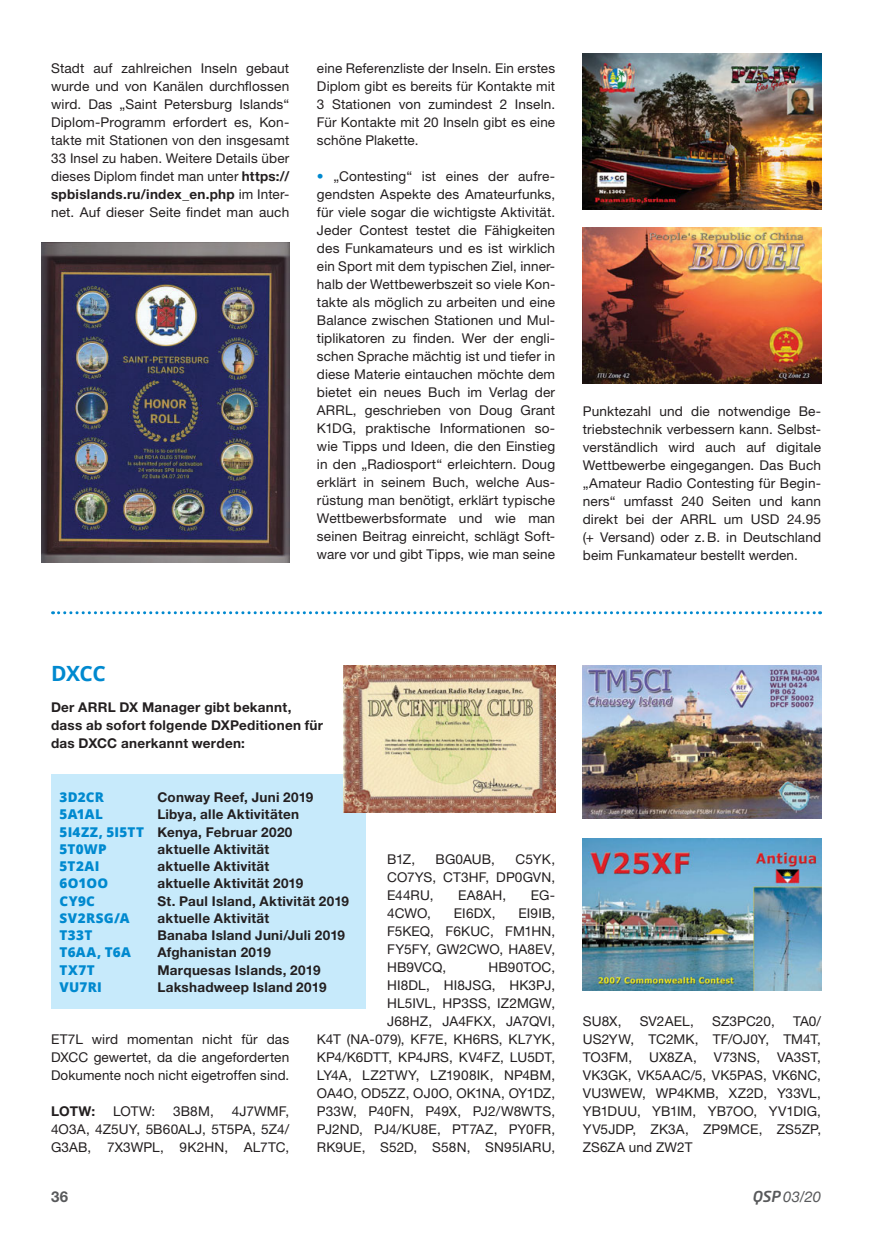
<style>
.page{position:relative;width:872px;height:1233px;background:#fff}
.page>*{position:absolute;margin:0;border:0;box-sizing:border-box;transform-origin:0 0}
.t1{font:700 21px "Open Sans";color:#0089cf}
.t2{font:italic 15px "Helvetica Neue";color:#58595b}
.t3{font:700 15px "Helvetica Neue LT Std";color:#58595b}
.t4{font:13.5px/18px "Helvetica Neue LT Std";letter-spacing:.01em;color:#231f20;text-align:justify}
.t5{font:700 13.5px/18px "Helvetica Neue LT Std";letter-spacing:.02em;color:#231f20}
.t6{font:800 13.5px "Open Sans";letter-spacing:.02em;color:#0089cf}
.s1{font-weight:700}
.s2{font-family:"Open Sans";font-weight:800;color:#0089cf}
.s3{font-family:"Neo Tech";font-weight:500}
</style>
<div class="page">
<img style="left:583px;top:665px;width:238px;height:153px">
<img style="left:583px;top:839px;width:238px;height:151px">
<div style="left:51px;top:775px;width:315px;height:234px;background:#c7eafb"></div>
<img style="left:343px;top:665px;width:212px;height:148px">
<svg style="left:53px;top:611px;width:767px;height:3px"></svg>
<img style="left:583px;top:228px;width:238px;height:156px">
<img style="left:583px;top:53px;width:238px;height:156px">
<img style="left:41px;top:242px;width:248px;height:320px">
<p class="t4" style="left:51px;top:61px;width:240px">Stadt auf zahlreichen Inseln gebaut wurde und von Kanälen durchflossen wird. Das „Saint Petersburg Islands“ Diplom-Programm erfordert es, Kon&shy;takte mit Stationen von den insgesamt 33 Insel zu haben. Weitere Details über dieses Diplom findet man unter <span class="s1">https:// spbislands.ru/index_en.php</span> im Inter&shy;net. Auf dieser Seite findet man auch</p>
<p class="t4" style="left:317px;top:61px;width:240px">eine Referenzliste der Inseln. Ein erstes Diplom gibt es bereits für Kontakte mit 3 Stationen von zumindest 2 Inseln.<br>Für Kontakte mit 20 Inseln gibt es eine schöne Plakette.</p>
<p class="t4" style="left:317px;top:169px;width:240px;text-indent:16px">„Contesting“ ist eines der aufre&shy;gendsten Aspekte des Amateurfunks, für viele sogar die wichtigste Aktivität.<br>Jeder Contest testet die Fähigkeiten des Funkamateurs und es ist wirklich ein Sport mit dem typischen Ziel, inner&shy;halb der Wettbewerbszeit so viele Kon&shy;takte als möglich zu arbeiten und eine Balance zwischen Stationen und Mul&shy;tiplikatoren zu finden. Wer der engli&shy;schen Sprache mächtig ist und tiefer in diese Materie eintauchen möchte dem bietet ein neues Buch im Verlag der ARRL, geschrieben von Doug Grant K1DG, praktische Informationen so&shy;wie Tipps und Ideen, die den Einstieg in den „Radiosport“ erleichtern. Doug erklärt in seinem Buch, welche Aus&shy;rüstung man benötigt, erklärt typische Wettbewerbsformate und wie man seinen Beitrag einreicht, schlägt Soft&shy;ware vor und gibt Tipps, wie man seine</p>
<p class="t4" style="left:583px;top:403px;width:240px">Punktezahl und die notwendige Be&shy;triebstechnik verbessern kann. Selbst&shy;verständlich wird auch auf digitale Wettbewerbe eingegangen. Das Buch „Amateur Radio Contesting für Begin&shy;ners“ umfasst 240 Seiten und kann direkt bei der ARRL um USD 24.95 (+ Versand) oder z. B. in Deutschland beim Funkamateur bestellt werden.</p>
<h1 class="t1" style="left:51px;top:659px;width:56px">DXCC</h1>
<p class="t5" style="left:51px;top:700px;width:273px">Der ARRL DX Manager gibt bekannt, dass ab sofort folgende DXPeditionen für das DXCC anerkannt werden:</p>
<p class="t6" style="left:60px;top:788px;width:46px">3D2CR</p>
<p class="t5" style="left:157px;top:790px;width:157px">Conway Reef, Juni 2019</p>
<p class="t6" style="left:60px;top:805px;width:45px">5A1AL</p>
<p class="t5" style="left:60px;top:807px;width:241px;line-height:17.2px;text-indent:98px">Libya, alle Aktivitäten<br><span class="s2">5I4ZZ, 5I5TT</span> Kenya, Februar 2020</p>
<p class="t6" style="left:60px;top:839px;width:49px">5T0WP</p>
<p class="t5" style="left:157px;top:841px;width:113px">aktuelle Aktivität</p>
<p class="t6" style="left:60px;top:857px;width:41px">5T2AI</p>
<p class="t5" style="left:157px;top:859px;width:113px">aktuelle Aktivität</p>
<p class="t6" style="left:60px;top:874px;width:50px">6O1OO</p>
<p class="t5" style="left:157px;top:876px;width:147px">aktuelle Aktivität 2019</p>
<p class="t6" style="left:60px;top:891px;width:37px">CY9C</p>
<p class="t5" style="left:157px;top:893px;width:193px">St. Paul Island, Aktivität 2019</p>
<p class="t6" style="left:60px;top:908px;width:71px">SV2RSG/A</p>
<p class="t5" style="left:157px;top:910px;width:113px">aktuelle Aktivität</p>
<p class="t6" style="left:60px;top:926px;width:34px">T33T</p>
<p class="t5" style="left:157px;top:928px;width:189px">Banaba Island Juni/Juli 2019</p>
<p class="t6" style="left:60px;top:943px;width:73px">T6AA, T6A</p>
<p class="t5" style="left:157px;top:945px;width:115px">Afghanistan 2019</p>
<p class="t6" style="left:60px;top:960px;width:37px">TX7T</p>
<p class="t5" style="left:157px;top:962px;width:165px">Marquesas Islands, 2019</p>
<p class="t6" style="left:60px;top:977px;width:44px">VU7RI</p>
<p class="t5" style="left:157px;top:979px;width:171px">Lakshadweep Island 2019</p>
<p class="t4" style="left:387px;top:852px;width:169px;text-indent:128px">C5YK, CO7YS, CT3HF, DP0GVN, E44RU,</p>
<p class="t4" style="left:387px;top:852px;width:30px">B1Z,</p>
<p class="t4" style="left:435px;top:852px;width:61px">BG0AUB,</p>
<p class="t4" style="left:458px;top:888px;width:50px">EA8AH,</p>
<p class="t4" style="left:531px;top:888px;width:26px">EG-</p>
<p class="t4" style="left:387px;top:906px;width:45px">4CWO,</p>
<p class="t4" style="left:454px;top:906px;width:43px">EI6DX,</p>
<p class="t4" style="left:387px;top:906px;width:169px;text-indent:131px">EI9IB, F5KEQ, F6KUC, FM1HN, FY5FY, GW2CWO, HA8EV, HB9VCQ,</p>
<p class="t4" style="left:317px;top:960px;width:240px;text-align:right">HB90TOC,<br>HI8DL, HI8JSG, HK3PJ,<br>HL5IVL, HP3SS, IZ2MGW,<br>J68HZ, JA4FKX, JA7QVI,<br>K4T (NA-079), KF7E, KH6RS, KL7YK,<br>KP4/K6DTT, KP4JRS, KV4FZ, LU5DT,<br>LY4A, LZ2TWY, LZ1908IK, NP4BM,<br>OA4O, OD5ZZ, OJ0O, OK1NA, OY1DZ,<br>P33W, P40FN, P49X, PJ2/W8WTS,<br>PJ2ND, PJ4/KU8E, PT7AZ, PY0FR,<br>RK9UE, S52D, S58N, SN95IARU,</p>
<p class="t4" style="left:51px;top:1031px;width:240px">ET7L wird momentan nicht für das DXCC gewertet, da die angeforderten Dokumente noch nicht eigetroffen sind.</p>
<p class="t5" style="left:51px;top:1103px;width:46px">LOTW:</p>
<p class="t4" style="left:113px;top:1103px;width:44px">LOTW:</p>
<p class="t4" style="left:173px;top:1103px;width:42px">3B8M,</p>
<p class="t4" style="left:51px;top:1103px;width:240px;text-indent:181px">4J7WMF, 4O3A, 4Z5UY, 5B60ALJ, 5T5PA, 5Z4/ G3AB, 7X3WPL, 9K2HN, AL7TC,</p>
<p class="t4" style="left:583px;top:1013px;width:240px;text-indent:210px">TA0/ US2YW, TC2MK, TF/OJ0Y, TM4T, TO3FM, UX8ZA, V73NS, VA3ST, VK3GK, VK5AAC/5, VK5PAS, VK6NC, VU3WEW, WP4KMB, XZ2D, Y33VL, YB1DUU, YB1IM, YB7OO, YV1DIG, YV5JDP, ZK3A, ZP9MCE, ZS5ZP, ZS6ZA und ZW2T</p>
<p class="t4" style="left:583px;top:1013px;width:40px">SU8X,</p>
<p class="t4" style="left:640px;top:1013px;width:55px">SV2AEL,</p>
<p class="t4" style="left:712px;top:1013px;width:64px">SZ3PC20,</p>
<p class="t3" style="left:51px;top:1192px;width:19px">36</p>
<p class="t2" style="left:752px;top:1188px;width:70px"><span class="s3">QSP</span> 03/20</p>
</div>
